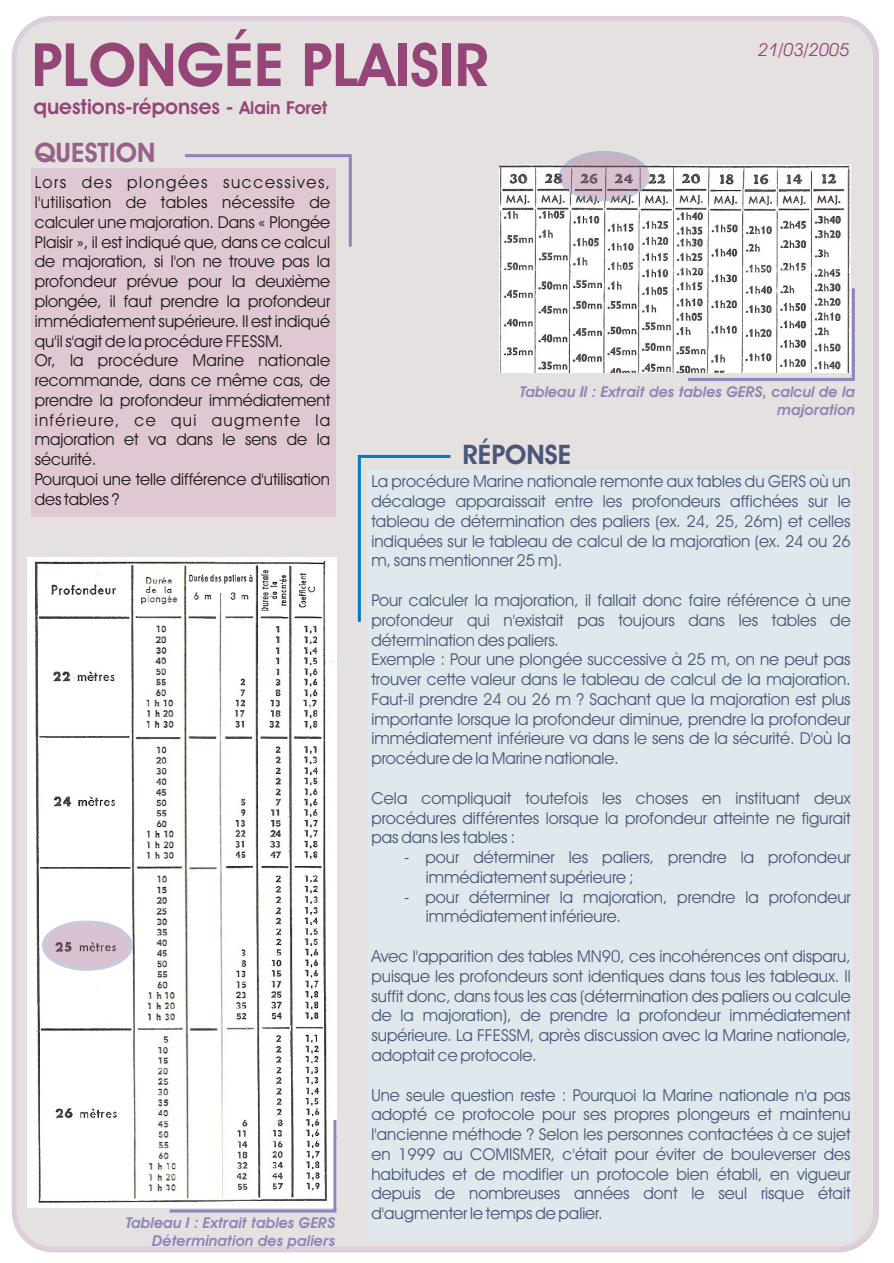
<style>
.page{position:relative;width:894px;height:1263px;background:#fff}
.page>*{position:absolute;margin:0;border:0;box-sizing:border-box;transform-origin:0 0}
.t1{font:700 60px "Avant Garde Bk BT";color:#964578}
.t2{font:700 27px "Avant Garde Bk BT";color:#996187}
.t3{font:700 27px "Avant Garde Bk BT";color:#4a5778}
.t4{font:700 21px "Avant Garde Bk BT";color:#964578}
.t5{font:italic 18px "Avant Garde Bk BT";color:#964578}
.t6{font:16.5px/19.8px "Avant Garde Bk BT";color:#4a5778;text-align:justify}
.t7{font:16.5px/19.8px "Avant Garde Bk BT";color:#1f1a17}
.t8{font:italic 700 15px/17.9px "Avant Garde Bk BT";color:#8f85b8;text-align:right}
.s1{font-size:18px}
</style>
<div class="page">
<img style="left:12px;top:16px;width:867px;height:1237px">
<div style="left:367px;top:470px;width:486px;height:771px;background:#e0e8ed"></div>
<div style="left:31px;top:169px;width:304px;height:348px;background:#e0c7d4"></div>
<svg style="left:182px;top:153px;width:171px;height:97px"></svg>
<svg style="left:356px;top:453px;width:97px;height:172px"></svg>
<img style="left:28px;top:558px;width:309px;height:649px">
<img style="left:500px;top:164px;width:350px;height:208px">
<img style="left:559px;top:151px;width:91px;height:50px">
<svg style="left:685px;top:285px;width:171px;height:97px"></svg>
<svg style="left:167px;top:1117px;width:171px;height:97px"></svg>
<img style="left:42px;top:920px;width:91px;height:51px">
<h1 class="t1" style="left:31px;top:40px;width:459px">PLONGÉE PLAISIR</h1>
<p class="t4" style="left:34px;top:98px;width:295px">questions-réponses - <span class="s1">Alain Foret</span></p>
<h2 class="t2" style="left:34px;top:141px;width:123px">QUESTION</h2>
<p class="t5" style="left:758px;top:43px;width:93px">21/03/2005</p>
<p class="t7" style="left:35px;top:174px;width:297px">Lors des plongées successives, l'utilisation de tables nécessite de calculer une majoration. Dans « Plongée Plaisir », il est indiqué que, dans ce calcul de majoration, si l'on ne trouve pas la profondeur prévue pour la deuxième plongée, il faut prendre la profondeur immédiatement supérieure. Il est indiqué qu'il s'agit de la procédure FFESSM.<br>Or, la procédure Marine nationale recommande, dans ce même cas, de prendre la profondeur immédiatement inférieure, ce qui augmente la majoration et va dans le sens de la sécurité.<br>Pourquoi une telle différence d'utilisation des tables ?</p>
<p class="t8" style="left:126px;top:1215px;width:211px">Tableau I : Extrait tables GERS<br>Détermination des paliers</p>
<p class="t8" style="left:520px;top:384px;width:337px">Tableau II : Extrait des tables GERS, calcul de la majoration</p>
<h2 class="t3" style="left:463px;top:443px;width:110px">RÉPONSE</h2>
<p class="t6" style="left:371px;top:473px;width:481px">La procédure Marine nationale remonte aux tables du GERS où un décalage apparaissait entre les profondeurs affichées sur le tableau de détermination des paliers (ex. 24, 25, 26m) et celles indiquées sur le tableau de calcul de la majoration (ex. 24 ou 26 m, sans mentionner 25 m).</p>
<p class="t6" style="left:371px;top:592px;width:481px;text-align:left">Pour calculer la majoration, il fallait donc faire référence à une profondeur qui n'existait pas toujours dans les tables de détermination des paliers.<br>Exemple : Pour une plongée successive à 25 m, on ne peut pas trouver cette valeur dans le tableau de calcul de la majoration.<br>Faut-il prendre 24 ou 26 m ? Sachant que la majoration est plus importante lorsque la profondeur diminue, prendre la profondeur immédiatement inférieure va dans le sens de la sécurité. D'où la procédure de la Marine nationale.</p>
<p class="t6" style="left:371px;top:790px;width:481px">Cela compliquait toutefois les choses en instituant deux procédures différentes lorsque la profondeur atteinte ne figurait pas dans les tables :</p>
<p class="t6" style="left:426px;top:849px;width:426px;text-indent:-22px">- pour déterminer les paliers, prendre la profondeur immédiatement supérieure ;</p>
<p class="t6" style="left:426px;top:889px;width:426px;text-indent:-22px">- pour déterminer la majoration, prendre la profondeur immédiatement inférieure.</p>
<p class="t6" style="left:371px;top:948px;width:481px">Avec l'apparition des tables MN90, ces incohérences ont disparu, puisque les profondeurs sont identiques dans tous les tableaux. Il suffit donc, dans tous les cas (détermination des paliers ou calcule de la majoration), de prendre la profondeur immédiatement supérieure. La FFESSM, après discussion avec la Marine nationale, adoptait ce protocole.</p>
<p class="t6" style="left:371px;top:1086px;width:481px">Une seule question reste : Pourquoi la Marine nationale n'a pas adopté ce protocole pour ses propres plongeurs et maintenu l'ancienne méthode ? Selon les personnes contactées à ce sujet en 1999 au COMISMER, c'était pour éviter de bouleverser des habitudes et de modifier un protocole bien établi, en vigueur depuis de nombreuses années dont le seul risque était d'augmenter le temps de palier.</p>
</div>
